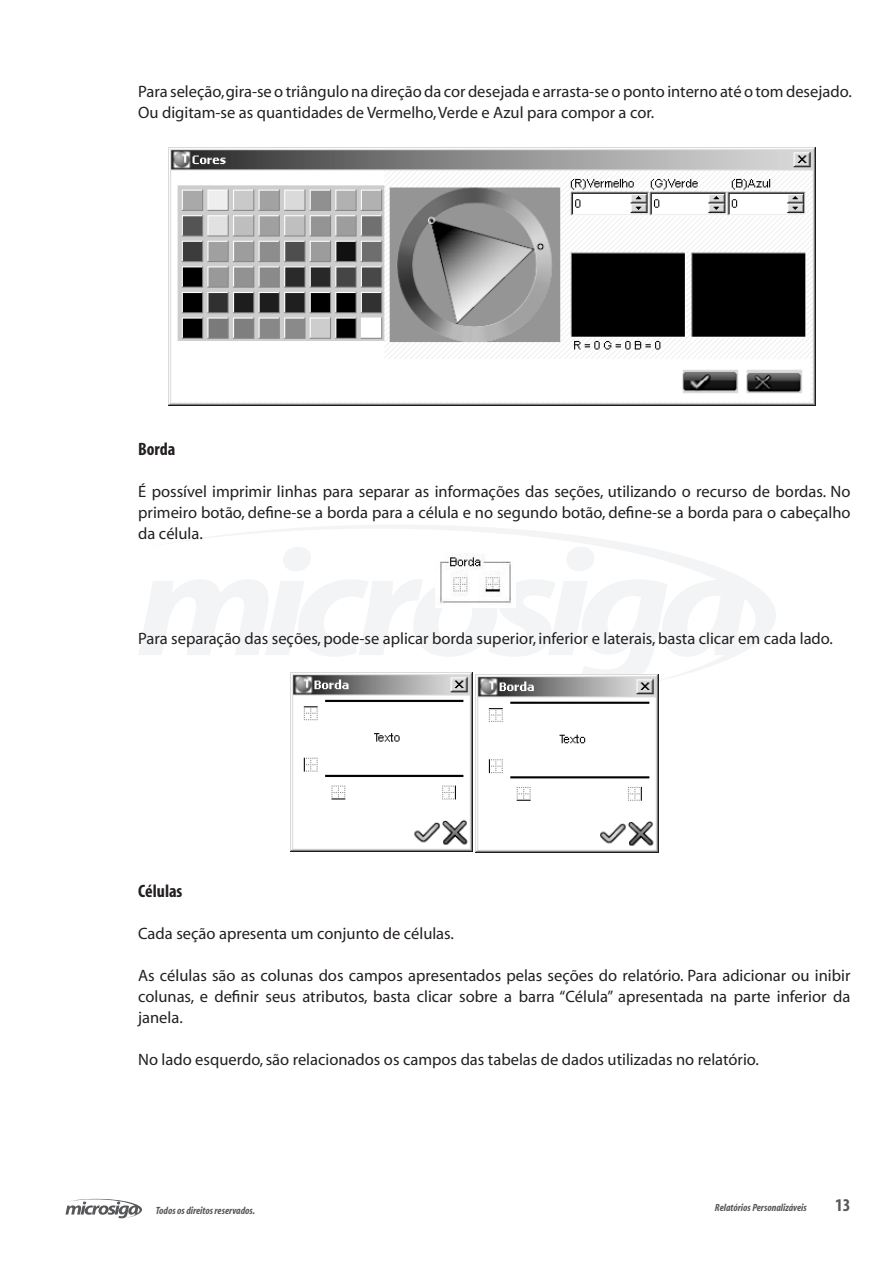
<style>
.page{position:relative;width:893px;height:1263px;background:#fff}
.page>*{position:absolute;margin:0;border:0;box-sizing:border-box;transform-origin:0 0}
._3_-_Título_3{font:700 condensed 18px "Myriad";color:#231f20}
.t1{font:700 condensed 18px "Myriad";color:#57585a}
._4_-_Texto{font:16.5px/21px "Myriad";color:#231f20;text-align:justify}
.t2{font:italic 700 condensed 10.5px "Myriad";color:#57585a}
</style>
<div class="page">
<svg style="left:65px;top:1199px;width:77px;height:19px"></svg>
<svg style="left:139px;top:525px;width:637px;height:162px"></svg>
<img style="left:169px;top:147px;width:646px;height:258px">
<img style="left:435px;top:554px;width:80px;height:53px">
<img style="left:290px;top:673px;width:183px;height:178px">
<img style="left:475px;top:674px;width:183px;height:179px">
<p class="_4_-_Texto" style="left:138px;top:82px;width:715px">Para seleção, gira-se o triângulo na direção da cor desejada e arrasta-se o ponto interno até o tom desejado.<br>Ou digitam-se as quantidades de Vermelho, Verde e Azul para compor a cor.</p>
<p class="_3_-_Título_3" style="left:138px;top:440px;width:39px">Borda</p>
<p class="_4_-_Texto" style="left:138px;top:482px;width:714px">É possível imprimir linhas para separar as informações das seções, utilizando o recurso de bordas. No primeiro botão, define-se a borda para a célula e no segundo botão, define-se a borda para o cabeçalho da célula.</p>
<p class="_4_-_Texto" style="left:138px;top:629px;width:696px">Para separação das seções, pode-se aplicar borda superior, inferior e laterais, basta clicar em cada lado.</p>
<p class="_3_-_Título_3" style="left:138px;top:882px;width:46px">Células</p>
<p class="_4_-_Texto" style="left:138px;top:923px;width:317px">Cada seção apresenta um conjunto de células.</p>
<p class="_4_-_Texto" style="left:138px;top:965px;width:714px">As células são as colunas dos campos apresentados pelas seções do relatório. Para adicionar ou inibir colunas, e definir seus atributos, basta clicar sobre a barra “Célula” apresentada na parte inferior da janela.</p>
<p class="_4_-_Texto" style="left:138px;top:1049px;width:622px">No lado esquerdo, são relacionados os campos das tabelas de dados utilizadas no relatório.</p>
<p class="t2" style="left:156px;top:1205px;width:101px">Todos os direitos reservados.</p>
<p class="t2" style="left:715px;top:1202px;width:93px">Relatórios Personalizáveis</p>
<p class="t1" style="left:835px;top:1196px;width:17px">13</p>
</div>
